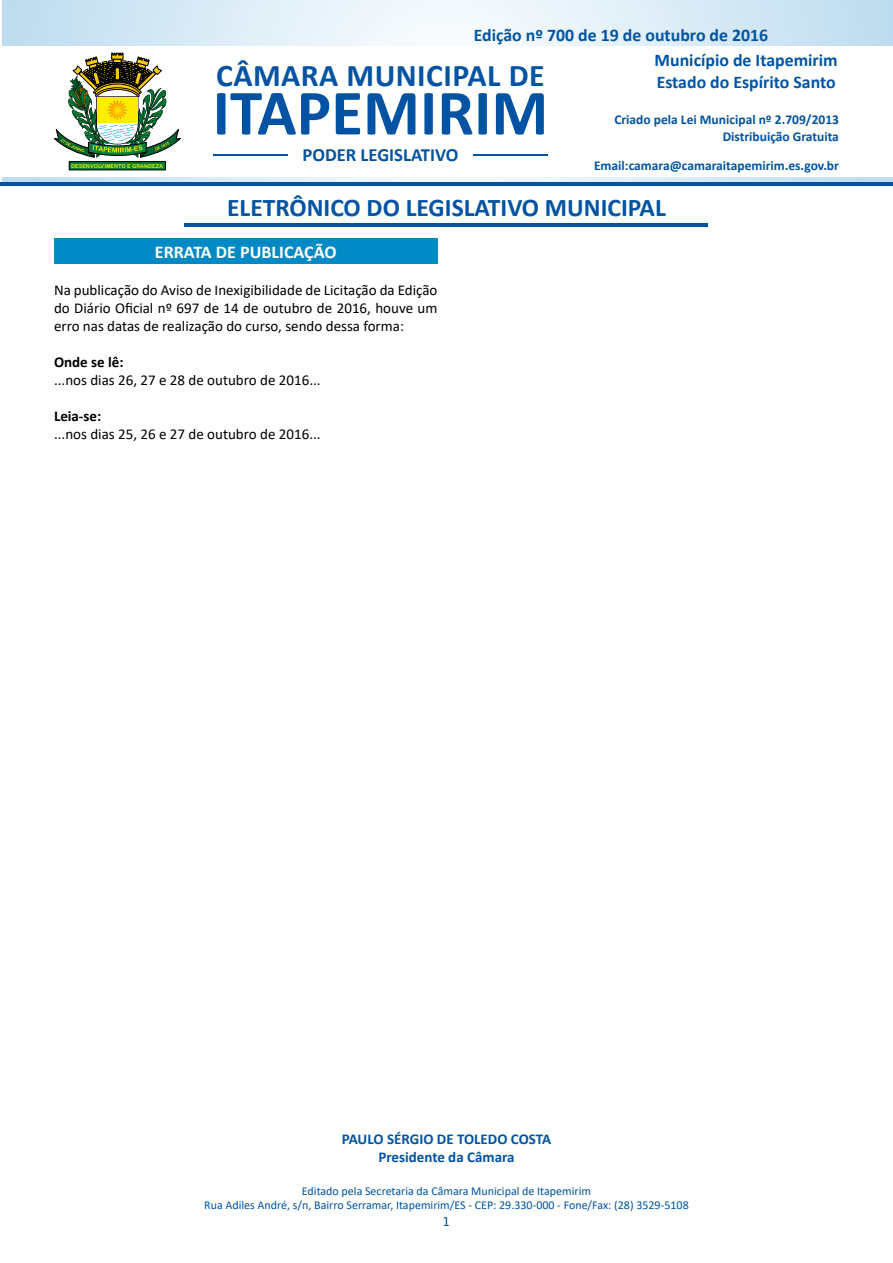
<style>
.page{position:relative;width:893px;height:1263px;background:#fff}
.page>*{position:absolute;margin:0;border:0;box-sizing:border-box;transform-origin:0 0}
.t1{font:700 65.1px "Calibri";color:#0053a2}
.t2{font:700 31.65px "Calibri";letter-spacing:.015em;color:#0053a2}
.t3{font:700 25.5px "Calibri";color:#0053a2}
.t4{font:700 18.6px "Calibri";color:#0053a2}
.t5{font:700 18px "Calibri";color:#fff}
.t6{font:700 17.85px/21.3px "Calibri";color:#0053a2}
.t7{font:15px/18px "Calibri";color:#000;text-align:justify}
.t8{font:700 15px/18px "Calibri";color:#0053a2;text-align:center}
.t9{font:700 15px "Calibri";color:#000}
.t10{font:700 13.5px/16.2px "Calibri";color:#0053a2;text-align:right}
.t11{font:12px/14.4px "Calibri";color:#0053a2;text-align:center}
.t12{font:700 12px "Bell Gothic Std";color:#0053a2}
.t13{font:5.4px "Arial Rounded MT Bold";color:#ffed00}
</style>
<div class="page">
<svg style="left:3px;top:0;width:890px;height:182px"></svg>
<div style="left:3px;top:46px;width:890px;height:131px;background:#fff"></div>
<hr style="left:0;top:182px;width:893px;height:3px;background:#0053a2">
<hr style="left:185px;top:223px;width:523px;height:4px;background:#0053a2">
<div style="left:69px;top:162px;width:96px;height:8px;background:#008038"></div>
<div style="left:69px;top:161px;width:97px;height:9px;border:1px solid #000"></div>
<svg style="left:54px;top:53px;width:127px;height:105px"></svg>
<hr style="left:213px;top:155px;width:74px;height:1px;background:#0053a2">
<hr style="left:473px;top:155px;width:75px;height:1px;background:#0053a2">
<div style="left:54px;top:238px;width:383px;height:26px;background:#008ac5"></div>
<p class="t6" style="left:474px;top:26px;width:296px">Edição nº 700 de 19 de outubro de 2016</p>
<p class="t13" style="left:71px;top:163px;width:93px">DESENVOLVIMENTO E GRANDEZA</p>
<h2 class="t2" style="left:216px;top:53px;width:330px">CÂMARA MUNICIPAL DE</h2>
<h1 class="t1" style="left:213px;top:67px;width:337px">ITAPEMIRIM</h1>
<p class="t4" style="left:302px;top:142px;width:157px">PODER LEGISLATIVO</p>
<p class="t6" style="left:655px;top:51px;width:185px">Município de Itapemirim<br>Estado do Espírito Santo</p>
<p class="t10" style="left:614px;top:113px;width:226px">Criado pela Lei Municipal nº 2.709/2013<br>Distribuição Gratuita</p>
<p class="t10" style="left:594px;top:158px;width:246px">Email:camara@camaraitapemirim.es.gov.br</p>
<h3 class="t3" style="left:227px;top:190px;width:440px">ELETRÔNICO DO LEGISLATIVO MUNICIPAL</h3>
<p class="t5" style="left:155px;top:240px;width:183px">ERRATA DE PUBLICAÇÃO</p>
<p class="t7" style="left:54px;top:281px;width:385px">Na publicação do Aviso de Inexigibilidade de Licitação da Edição do Diário Oficial nº 697 de 14 de outubro de 2016, houve um erro nas datas de realização do curso, sendo dessa forma:</p>
<p class="t9" style="left:54px;top:351px;width:71px">Onde se lê:</p>
<p class="t7" style="left:54px;top:371px;width:268px">...nos dias 26, 27 e 28 de outubro de 2016...</p>
<p class="t9" style="left:54px;top:405px;width:49px">Leia-se:</p>
<p class="t7" style="left:54px;top:425px;width:268px">...nos dias 25, 26 e 27 de outubro de 2016...</p>
<p class="t8" style="left:342px;top:1131px;width:211px">PAULO SÉRGIO DE TOLEDO COSTA<br>Presidente da Câmara</p>
<p class="t11" style="left:204px;top:1184px;width:486px">Editado pela Secretaria da Câmara Municipal de Itapemirim<br>Rua Adiles André, s/n, Bairro Serramar, Itapemirim/ES - CEP: 29.330-000 - Fone/Fax: (28) 3529-5108</p>
<p class="t12" style="left:443px;top:1214px;width:8px">1</p>
</div>
